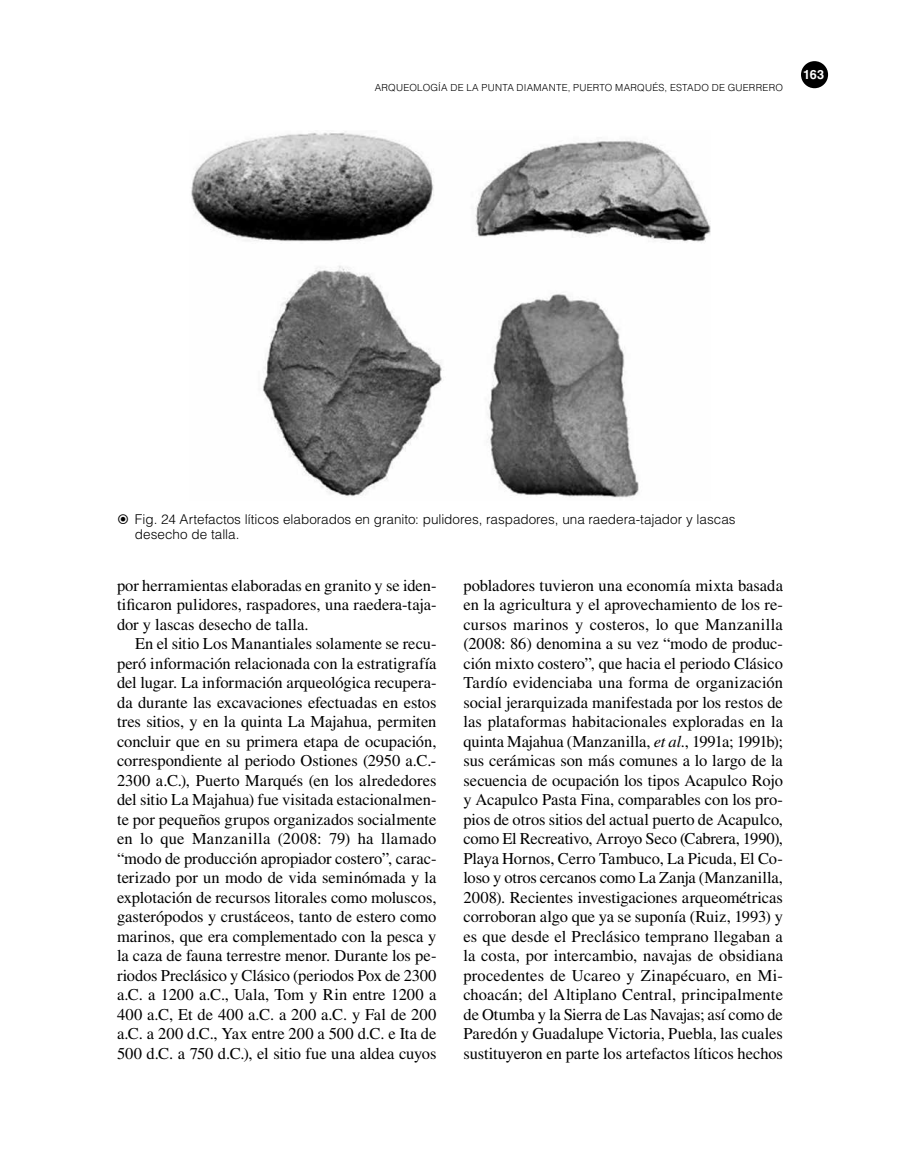
<style>
.page{position:relative;width:900px;height:1170px;background:#fff}
.page>*{position:absolute;margin:0;border:0;box-sizing:border-box;transform-origin:0 0}
.t1{font:16.5px/19.5px "Times LT Std";color:#000;text-align:justify}
.t2{font:300 13.5px/15px "Helvetica LT Std";color:#000}
.t3{font:700 12.75px "Helvetica LT Std";color:#fff}
.t4{font:300 9.75px "Helvetica LT Std";letter-spacing:.025em;color:#000}
.s1{font-style:italic}
</style>
<div class="page">
<div style="left:801px;top:61px;width:27px;height:27px;background:#000;border-radius:50%"></div>
<img style="left:191px;top:131px;width:520px;height:367px">
<p class="t4" style="left:375px;top:82px;width:410px">ARQUEOLOGÍA DE LA PUNTA DIAMANTE, PUERTO MARQUÉS, ESTADO DE GUERRERO</p>
<p class="t3" style="left:803px;top:67px;width:23px">163</p>
<p class="t2" style="left:135px;top:512px;width:602px">Fig. 24 Artefactos líticos elaborados en granito: pulidores, raspadores, una raedera-tajador y lascas desecho de talla.</p>
<p class="t1" style="left:117px;top:576px;width:321px">por herramientas elaboradas en granito y se iden&shy;tificaron pulidores, raspadores, una raedera-taja&shy;dor y lascas desecho de talla.</p>
<p class="t1" style="left:117px;top:634px;width:321px;text-indent:18px">En el sitio Los Manantiales solamente se recu&shy;peró información relacionada con la estratigrafía del lugar. La información arqueológica recupera&shy;da durante las excavaciones efectuadas en estos tres sitios, y en la quinta La Majahua, permiten concluir que en su primera etapa de ocupación, correspondiente al periodo Ostiones (2950 a.C.- 2300 a.C.), Puerto Marqués (en los alrededores del sitio La Majahua) fue visitada estacionalmen&shy;te por pequeños grupos organizados socialmente en lo que Manzanilla (2008: 79) ha llamado “modo de producción apropiador costero”, carac&shy;terizado por un modo de vida seminómada y la explotación de recursos litorales como moluscos, gasterópodos y crustáceos, tanto de estero como marinos, que era complementado con la pesca y la caza de fauna terrestre menor. Durante los pe&shy;riodos Preclásico y Clásico (periodos Pox de 2300 a.C. a 1200 a.C., Uala, Tom y Rin entre 1200 a 400 a.C, Et de 400 a.C. a 200 a.C. y Fal de 200 a.C. a 200 d.C., Yax entre 200 a 500 d.C. e Ita de 500 d.C. a 750 d.C.), el sitio fue una aldea cuyos</p>
<p class="t1" style="left:464px;top:576px;width:321px">pobladores tuvieron una economía mixta basada en la agricultura y el aprovechamiento de los re&shy;cursos marinos y costeros, lo que Manzanilla (2008: 86) denomina a su vez “modo de produc&shy;ción mixto costero”, que hacia el periodo Clásico Tardío evidenciaba una forma de organización social jerarquizada manifestada por los restos de las plataformas habitacionales exploradas en la quinta Majahua (Manzanilla, <span class="s1">et al.</span>, 1991a; 1991b); sus cerámicas son más comunes a lo largo de la secuencia de ocupación los tipos Acapulco Rojo y Acapulco Pasta Fina, comparables con los pro&shy;pios de otros sitios del actual puerto de Acapulco, como El Recreativo, Arroyo Seco (Cabrera, 1990), Playa Hornos, Cerro Tambuco, La Picuda, El Co&shy;loso y otros cercanos como La Zanja (Manzanilla, 2008). Recientes investigaciones arqueométricas corroboran algo que ya se suponía (Ruiz, 1993) y es que desde el Preclásico temprano llegaban a la costa, por intercambio, navajas de obsidiana procedentes de Ucareo y Zinapécuaro, en Mi&shy;choacán; del Altiplano Central, principalmente de Otumba y la Sierra de Las Navajas; así como de Paredón y Guadalupe Victoria, Puebla, las cuales sustituyeron en parte los artefactos líticos hechos</p>
</div>
